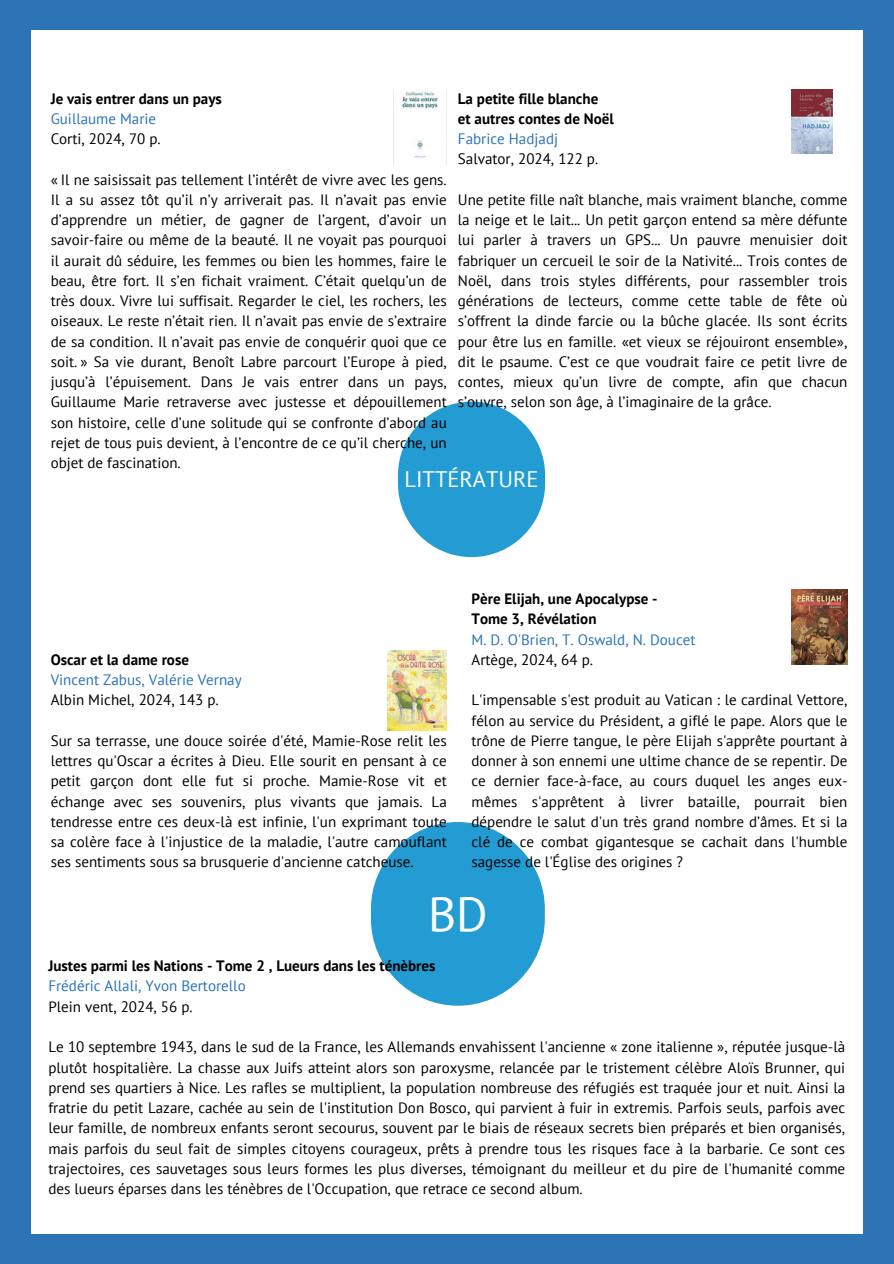
<style>
.page{position:relative;width:894px;height:1264px;background:#fff}
.page>*{position:absolute;margin:0;border:0;box-sizing:border-box;transform-origin:0 0}
.t1{font:48.3px "PT Sans";color:#fff}
.t2{font:22.5px "PT Sans";color:#fff}
.t3{font:15px/20.2px "PT Sans";color:#000;text-align:justify}
.t4{font:700 15px "PT Sans";color:#000}
.t5{font:15px "PT Sans";color:#2c74b5}
</style>
<div class="page">
<div style="left:0;top:0;width:893px;height:1263px;background:#2c74b5"></div>
<div style="left:31px;top:30px;width:830px;height:1203px;background:#fff"></div>
<img style="left:393px;top:89px;width:45px;height:76px">
<img style="left:791px;top:89px;width:41px;height:64px">
<div style="left:371px;top:822px;width:173px;height:183px;background:#239cd3;border-radius:87px"></div>
<img style="left:387px;top:650px;width:60px;height:80px">
<img style="left:791px;top:590px;width:56px;height:74px">
<div style="left:398px;top:401px;width:147px;height:156px;background:#239cd3;border-radius:74px"></div>
<h2 class="t4" style="left:458px;top:88px;width:142px">La petite fille blanche</h2>
<p class="t4" style="left:458px;top:109px;width:157px">et autres contes de Noël</p>
<p class="t5" style="left:458px;top:129px;width:102px">Fabrice Hadjadj</p>
<p class="t3" style="left:458px;top:149px;width:142px">Salvator, 2024, 122 p.</p>
<p class="t3" style="left:458px;top:189px;width:391px">Une petite fille naît blanche, mais vraiment blanche, comme la neige et le lait... Un petit garçon entend sa mère défunte lui parler à travers un GPS... Un pauvre menuisier doit fabriquer un cercueil le soir de la Nativité... Trois contes de Noël, dans trois styles différents, pour rassembler trois générations de lecteurs, comme cette table de fête où s’offrent la dinde farcie ou la bûche glacée. Ils sont écrits pour être lus en famille. «et vieux se réjouiront ensemble», dit le psaume. C’est ce que voudrait faire ce petit livre de contes, mieux qu’un livre de compte, afin que chacun s’ouvre, selon son âge, à l’imaginaire de la grâce.</p>
<p class="t4" style="left:51px;top:88px;width:172px">Je vais entrer dans un pays</p>
<p class="t5" style="left:51px;top:109px;width:107px">Guillaume Marie</p>
<p class="t3" style="left:51px;top:128px;width:111px">Corti, 2024, 70 p.</p>
<p class="t3" style="left:51px;top:169px;width:397px">« Il ne saisissait pas tellement l’intérêt de vivre avec les gens.<br>Il a su assez tôt qu’il n’y arriverait pas. Il n’avait pas envie d’apprendre un métier, de gagner de l’argent, d’avoir un savoir-faire ou même de la beauté. Il ne voyait pas pourquoi il aurait dû séduire, les femmes ou bien les hommes, faire le beau, être fort. Il s’en fichait vraiment. C’était quelqu’un de très doux. Vivre lui suffisait. Regarder le ciel, les rochers, les oiseaux. Le reste n’était rien. Il n’avait pas envie de s’extraire de sa condition. Il n’avait pas envie de conquérir quoi que ce soit. » Sa vie durant, Benoît Labre parcourt l’Europe à pied, jusqu’à l’épuisement. Dans Je vais entrer dans un pays, Guillaume Marie retraverse avec justesse et dépouillement son histoire, celle d’une solitude qui se confronte d’abord au rejet de tous puis devient, à l’encontre de ce qu’il cherche, un objet de fascination.</p>
<p class="t2" style="left:404px;top:464px;width:135px">LITTÉRATURE</p>
<p class="t4" style="left:51px;top:649px;width:140px">Oscar et la dame rose</p>
<p class="t5" style="left:51px;top:670px;width:192px">Vincent Zabus, Valérie Vernay</p>
<p class="t3" style="left:51px;top:689px;width:169px">Albin Michel, 2024, 143 p.</p>
<p class="t3" style="left:51px;top:730px;width:397px">Sur sa terrasse, une douce soirée d'été, Mamie-Rose relit les lettres qu'Oscar a écrites à Dieu. Elle sourit en pensant à ce petit garçon dont elle fut si proche. Mamie-Rose vit et échange avec ses souvenirs, plus vivants que jamais. La tendresse entre ces deux-là est infinie, l'un exprimant toute sa colère face à l'injustice de la maladie, l'autre camouflant ses sentiments sous sa brusquerie d'ancienne catcheuse.</p>
<p class="t4" style="left:471px;top:588px;width:187px">Père Elijah, une Apocalypse -</p>
<p class="t4" style="left:471px;top:609px;width:126px">Tome 3, Révélation</p>
<p class="t5" style="left:471px;top:629px;width:225px">M. D. O'Brien, T. Oswald, N. Doucet</p>
<p class="t3" style="left:471px;top:649px;width:123px">Artège, 2024, 64 p.</p>
<p class="t3" style="left:471px;top:689px;width:377px">L'impensable s'est produit au Vatican : le cardinal Vettore, félon au service du Président, a giflé le pape. Alors que le trône de Pierre tangue, le père Elijah s'apprête pourtant à donner à son ennemi une ultime chance de se repentir. De ce dernier face-à-face, au cours duquel les anges eux&shy;mêmes s'apprêtent à livrer bataille, pourrait bien dépendre le salut d'un très grand nombre d’âmes. Et si la clé de ce combat gigantesque se cachait dans l'humble sagesse de l'Église des origines ?</p>
<p class="t1" style="left:428px;top:881px;width:61px">BD</p>
<p class="t4" style="left:48px;top:955px;width:388px">Justes parmi les Nations - Tome 2 , Lueurs dans les ténèbres</p>
<p class="t5" style="left:48px;top:976px;width:199px">Frédéric Allali, Yvon Bertorello</p>
<p class="t3" style="left:48px;top:996px;width:146px">Plein vent, 2024, 56 p.</p>
<p class="t3" style="left:48px;top:1036px;width:798px">Le 10 septembre 1943, dans le sud de la France, les Allemands envahissent l'ancienne « zone italienne », réputée jusque-là plutôt hospitalière. La chasse aux Juifs atteint alors son paroxysme, relancée par le tristement célèbre Aloïs Brunner, qui prend ses quartiers à Nice. Les rafles se multiplient, la population nombreuse des réfugiés est traquée jour et nuit. Ainsi la fratrie du petit Lazare, cachée au sein de l'institution Don Bosco, qui parvient à fuir in extremis. Parfois seuls, parfois avec leur famille, de nombreux enfants seront secourus, souvent par le biais de réseaux secrets bien préparés et bien organisés, mais parfois du seul fait de simples citoyens courageux, prêts à prendre tous les risques face à la barbarie. Ce sont ces trajectoires, ces sauvetages sous leurs formes les plus diverses, témoignant du meilleur et du pire de l'humanité comme des lueurs éparses dans les ténèbres de l'Occupation, que retrace ce second album.</p>
</div>
